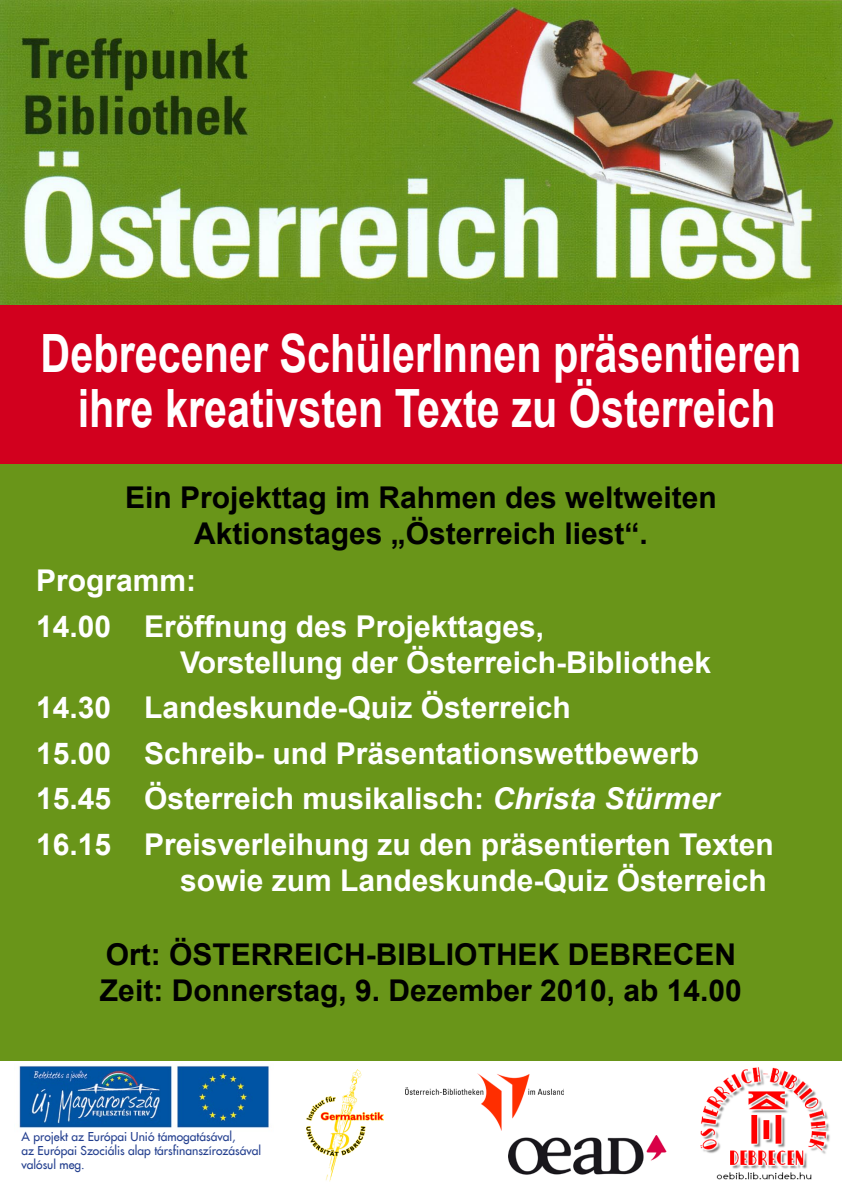
<style>
.page{position:relative;width:842px;height:1191px;background:#fff}
.page>*{position:absolute;margin:0;border:0;box-sizing:border-box;transform-origin:0 0}
.t1{font:700 52.8px/55px "Arial";color:#fff;text-align:center;scale:.78 1}
.t2{font:700 30px/45.6px "Arial";color:#fff}
.t3{font:700 30px/36px "Arial";color:#000;text-align:center}
.t4{font:12px/14.4px "Futura LT";color:#24408f}
.s1{font-style:italic}
</style>
<div class="page">
<div style="left:0;top:0;width:842px;height:1060px;background:#699519"></div>
<img style="left:0;top:0;width:842px;height:305px">
<div style="left:0;top:305px;width:842px;height:158px;background:#d2001e"></div>
<img style="left:405px;top:1073px;width:159px;height:57px">
<img style="left:509px;top:1135px;width:158px;height:39px">
<img style="left:306px;top:1069px;width:78px;height:112px">
<img style="left:19px;top:1065px;width:250px;height:63px">
<img style="left:700px;top:1067px;width:130px;height:113px">
<h1 class="t1" style="left:41px;top:328px;width:977px">Debrecener SchülerInnen präsentieren ihre kreativsten Texte zu Österreich</h1>
<p class="t3" style="left:125px;top:480px;width:593px">Ein Projekttag im Rahmen des weltweiten<br>Aktionstages „Österreich liest“.</p>
<p class="t2" style="left:36px;top:558px;width:510px">Programm:<br>14.00 Eröffnung des Projekttages,</p>
<p class="t2" style="left:36px;top:640px;width:739px;text-indent:144px">Vorstellung der Österreich-Bibliothek 14.30 Landeskunde-Quiz Österreich<br>15.00 Schreib- und Präsentationswettbewerb 15.45 Österreich musikalisch: <span class="s1">Christa Stürmer </span>16.15 Preisverleihung zu den präsentierten Texten</p>
<p class="t2" style="left:180px;top:858px;width:588px">sowie zum Landeskunde-Quiz Österreich</p>
<p class="t3" style="left:100px;top:937px;width:643px;text-align:left">Ort: ÖSTERREICH-BIBLIOTHEK DEBRECEN<br>Zeit: Donnerstag, 9. Dezember 2010, ab 14.00</p>
<p class="t4" style="left:22px;top:1128px;width:241px">A projekt az Európai Unió támogatásával,<br>az Európai Szociális alap társfinanszírozásával valósul meg.</p>
</div>
